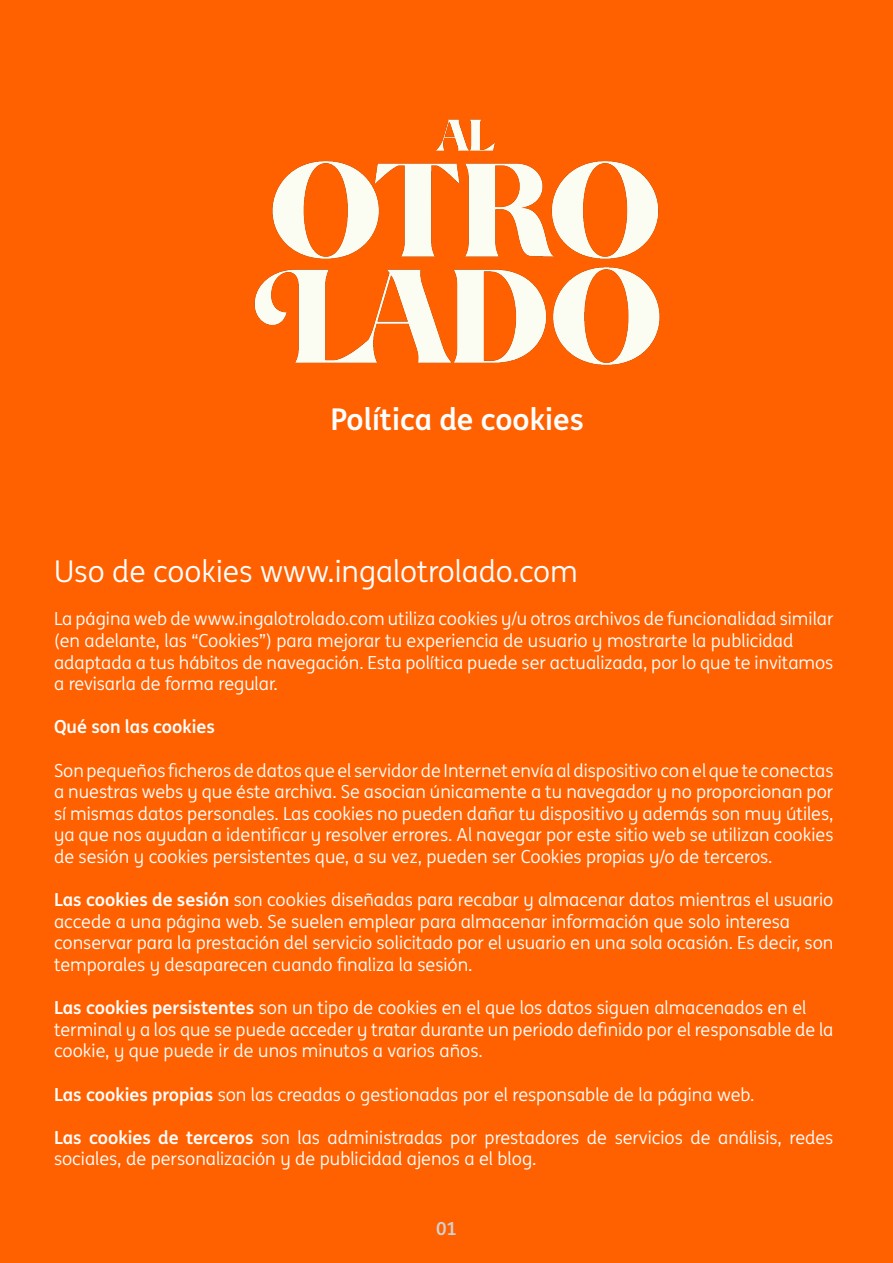
<style>
.page{position:relative;width:893px;height:1263px;background:#ff6100}
.page>*{position:absolute;margin:0;border:0;box-sizing:border-box;transform-origin:0 0}
.t1{font:30px "ING Me";color:#fff}
.t2{font:700 30px "ING Me";color:#fff}
.t3{font:18px/21.6px "ING Me";color:#fff}
.t4{font:700 18px "ING Me";color:#fff}
.t5{font:700 18px "ING Me";color:#d1d2d4}
.s1{font-weight:700}
</style>
<div class="page">
<img style="left:254px;top:119px;width:406px;height:246px">
<h1 class="t2" style="left:330px;top:395px;width:255px">Política de cookies</h1>
<h1 class="t1" style="left:54px;top:550px;width:525px">Uso de cookies www.ingalotrolado.com</h1>
<p class="t3" style="left:54px;top:607px;width:781px">La página web de www.ingalotrolado.com utiliza cookies y/u otros archivos de funcionalidad similar (en adelante, las “Cookies”) para mejorar tu experiencia de usuario y mostrarte la publicidad adaptada a tus hábitos de navegación. Esta política puede ser actualizada, por lo que te invitamos a revisarla de forma regular.</p>
<p class="t4" style="left:54px;top:712px;width:162px">Qué son las cookies</p>
<p class="t3" style="left:54px;top:758px;width:781px;text-align:justify">Son pequeños ficheros de datos que el servidor de Internet envía al dispositivo con el que te conectas a nuestras webs y que éste archiva. Se asocian únicamente a tu navegador y no proporcionan por sí mismas datos personales. Las cookies no pueden dañar tu dispositivo y además son muy útiles, ya que nos ayudan a identificar y resolver errores. Al navegar por este sitio web se utilizan cookies de sesión y cookies persistentes que, a su vez, pueden ser Cookies propias y/o de terceros.</p>
<p class="t3" style="left:54px;top:888px;width:781px"><span class="s1">Las cookies de sesión</span> son cookies diseñadas para recabar y almacenar datos mientras el usuario accede a una página web. Se suelen emplear para almacenar información que solo interesa conservar para la prestación del servicio solicitado por el usuario en una sola ocasión. Es decir, son temporales y desaparecen cuando finaliza la sesión.</p>
<p class="t3" style="left:54px;top:996px;width:781px"><span class="s1">Las cookies persistentes</span> son un tipo de cookies en el que los datos siguen almacenados en el terminal y a los que se puede acceder y tratar durante un periodo definido por el responsable de la cookie, y que puede ir de unos minutos a varios años.</p>
<p class="t3" style="left:54px;top:1082px;width:702px"><span class="s1">Las cookies propias</span> son las creadas o gestionadas por el responsable de la página web.</p>
<p class="t3" style="left:54px;top:1126px;width:781px"><span class="s1">Las cookies de terceros</span> son las administradas por prestadores de servicios de análisis, redes sociales, de personalización y de publicidad ajenos a el blog.</p>
<p class="t5" style="left:436px;top:1214px;width:22px">01</p>
</div>
